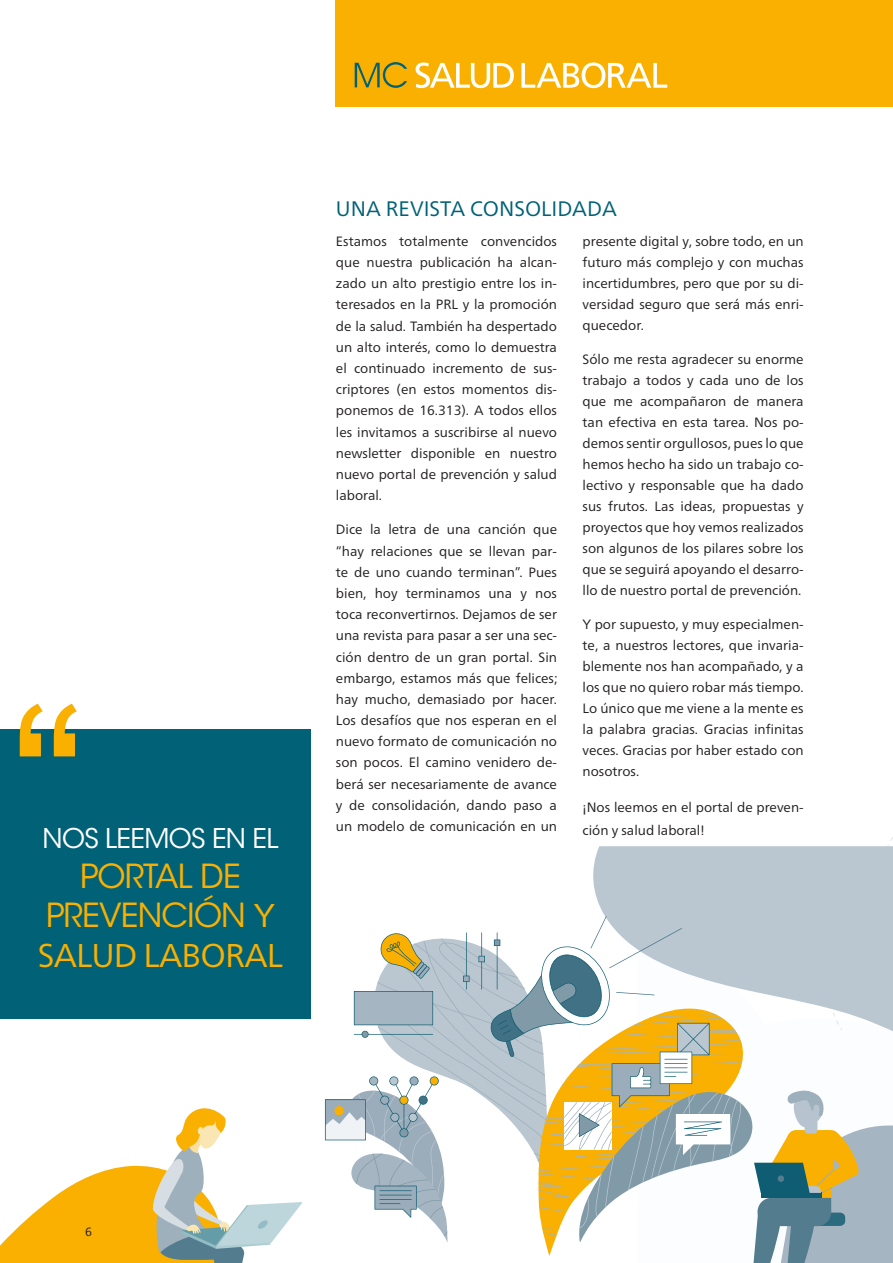
<style>
.page{position:relative;width:893px;height:1263px;background:#fff}
.page>*{position:absolute;margin:0;border:0;box-sizing:border-box;transform-origin:0 0}
.texto_artículos{font:225px "Arial";color:#f9b000}
.texto_artículos-2{font:33px/39.6px "ITC Avant Garde Std";letter-spacing:-.025em;color:#f9b000;text-align:center}
.texto_artículos-3{font:27px "ITC Avant Garde Std";letter-spacing:-.025em;color:#fff}
.t1{font:21px "Frutiger Neue LT Pro";color:#016176}
.t2{font:13.5px/21.1px "Frutiger Neue LT Pro";color:#231f20;text-align:justify}
.t3{font:12px "Frutiger Neue LT Pro";color:#231f20}
.s1{font-family:"Frutiger Neue LT Pro"}
</style>
<div class="page">
<div style="left:336px;top:0;width:557px;height:106px;background:#f9b000"></div>
<svg style="left:325px;top:837px;width:568px;height:426px"></svg>
<svg style="left:0;top:1108px;width:302px;height:155px"></svg>
<div style="left:0;top:729px;width:310px;height:289px;background:#016176"></div>
<svg style="left:355px;top:62px;width:52px;height:26px"></svg>
<svg style="left:416px;top:62px;width:98px;height:26px"></svg>
<svg style="left:521px;top:62px;width:146px;height:26px"></svg>
<p class="texto_artículos" style="left:11px;top:641px;width:76px">“</p>
<p class="texto_artículos-3" style="left:43px;top:822px;width:237px">NOS LEEMOS EN EL</p>
<p class="texto_artículos-2" style="left:38px;top:856px;width:247px">PORTAL DE<br>PREVENCIÓN <span class="s1">Y<br>SALUD LABORAL</span></p>
<p class="t1" style="left:336px;top:196px;width:282px">UNA REVISTA CONSOLIDADA</p>
<p class="t2" style="left:336px;top:230px;width:223px">Estamos totalmente convencidos que nuestra publicación ha alcan&shy;zado un alto prestigio entre los in&shy;teresados en la PRL y la promoción de la salud. También ha despertado un alto interés, como lo demuestra el continuado incremento de sus&shy;criptores (en estos momentos dis&shy;ponemos de 16.313). A todos ellos les invitamos a suscribirse al nuevo newsletter disponible en nuestro nuevo portal de prevención y salud laboral.</p>
<p class="t2" style="left:336px;top:519px;width:223px">Dice la letra de una canción que “hay relaciones que se llevan par&shy;te de uno cuando terminan”. Pues bien, hoy terminamos una y nos toca reconvertirnos. Dejamos de ser una revista para pasar a ser una sec&shy;ción dentro de un gran portal. Sin embargo, estamos más que felices; hay mucho, demasiado por hacer.<br>Los desafíos que nos esperan en el nuevo formato de comunicación no son pocos. El camino venidero de&shy;berá ser necesariamente de avance y de consolidación, dando paso a un modelo de comunicación en un</p>
<p class="t2" style="left:583px;top:231px;width:223px">presente digital y, sobre todo, en un futuro más complejo y con muchas incertidumbres, pero que por su di&shy;versidad seguro que será más enri&shy;quecedor.</p>
<p class="t2" style="left:583px;top:349px;width:223px">Sólo me resta agradecer su enorme trabajo a todos y cada uno de los que me acompañaron de manera tan efectiva en esta tarea. Nos po&shy;demos sentir orgullosos, pues lo que hemos hecho ha sido un trabajo co&shy;lectivo y responsable que ha dado sus frutos. Las ideas, propuestas y proyectos que hoy vemos realizados son algunos de los pilares sobre los que se seguirá apoyando el desarro&shy;llo de nuestro portal de prevención.</p>
<p class="t2" style="left:583px;top:614px;width:223px">Y por supuesto, y muy especialmen&shy;te, a nuestros lectores, que invaria&shy;blemente nos han acompañado, y a los que no quiero robar más tiempo.<br>Lo único que me viene a la mente es la palabra gracias. Gracias infinitas veces. Gracias por haber estado con nosotros.</p>
<p class="t2" style="left:583px;top:796px;width:223px;line-height:22.5px">¡Nos leemos en el portal de preven&shy;ción y salud laboral!</p>
<p class="t3" style="left:85px;top:1224px;width:8px">6</p>
</div>
